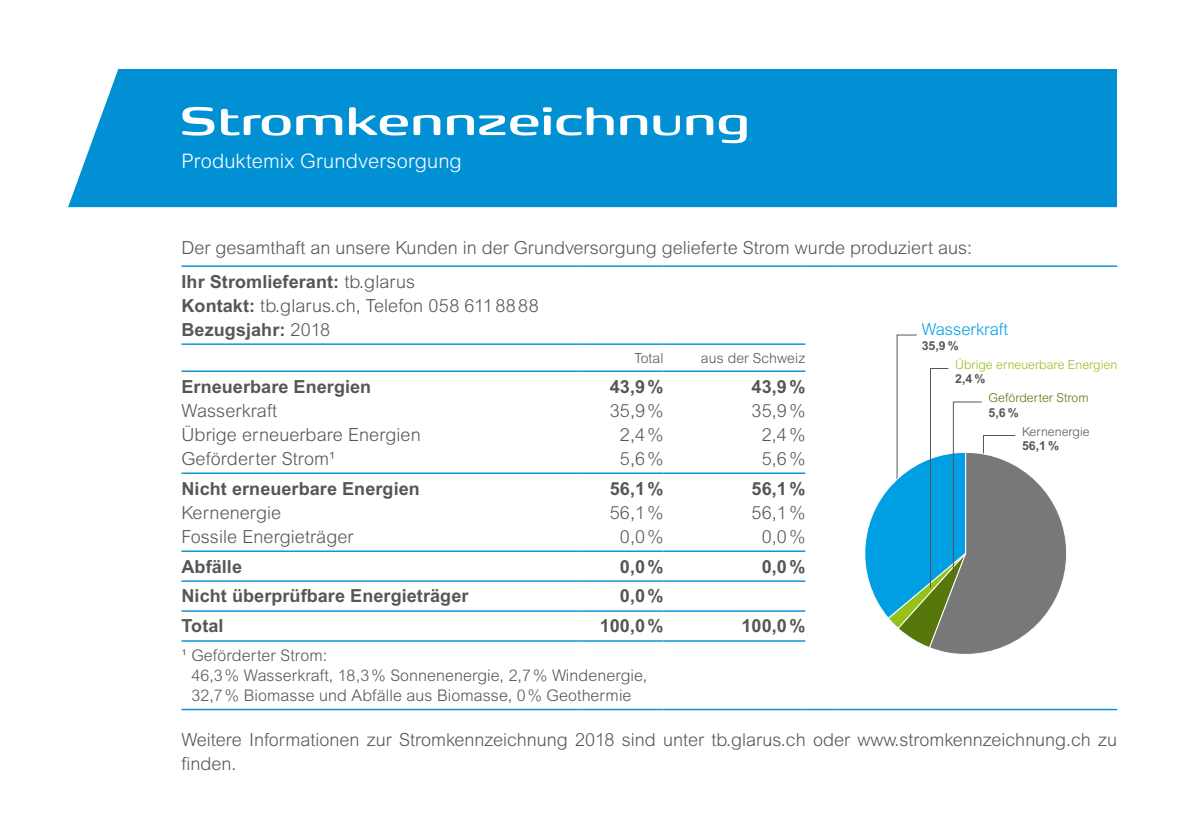
<style>
.page{position:relative;width:1191px;height:840px;background:#fff}
.page>*{position:absolute;margin:0;border:0;box-sizing:border-box;transform-origin:0 0}
.t1{font:500 50px "FP Head Pro";letter-spacing:-.01em;color:#fff}
.t2{font:300 20px "Arial MT Std";letter-spacing:.005em;color:#fff}
.t3{font:300 18px/24px "Arial MT Std";color:#565655}
.t4{font:700 18px "Arial MT Std";letter-spacing:.005em;color:#565655}
.t5{font:300 16.4px "Arial MT Std";color:#009ee3}
.t6{font:300 16px/20px "Arial MT Std";letter-spacing:.005em;color:#565655}
.t7{font:300 14px "Arial MT Std";letter-spacing:.005em;color:#565655}
.t8{font:300 12.4px "Arial MT Std";color:#94c11a}
.t9{font:700 12.4px "Arial MT Std";color:#565655}
.t10{font:300 12.4px "Arial MT Std";color:#58770b}
.t11{font:300 12.4px "Arial MT Std";color:#565655}
.s1{font-weight:700}
</style>
<div class="page">
<div style="left:68px;top:69px;width:1049px;height:138px;background:#0090d3"></div>
<svg style="left:181px;top:343px;width:625px;height:299px"></svg>
<hr style="left:181px;top:265px;width:397px;height:2px;background:#0090d3">
<hr style="left:578px;top:265px;width:85px;height:2px;background:#0090d3">
<hr style="left:663px;top:265px;width:142px;height:2px;background:#0090d3">
<hr style="left:805px;top:265px;width:28px;height:2px;background:#0090d3">
<hr style="left:833px;top:265px;width:284px;height:2px;background:#0090d3">
<hr style="left:181px;top:472px;width:397px;height:1px;background:#0090d3">
<hr style="left:578px;top:472px;width:85px;height:1px;background:#0090d3">
<hr style="left:663px;top:472px;width:142px;height:1px;background:#0090d3">
<hr style="left:181px;top:550px;width:397px;height:1px;background:#0090d3">
<hr style="left:578px;top:550px;width:85px;height:1px;background:#0090d3">
<hr style="left:181px;top:580px;width:397px;height:1px;background:#0090d3">
<hr style="left:578px;top:580px;width:85px;height:1px;background:#0090d3">
<hr style="left:663px;top:550px;width:142px;height:1px;background:#0090d3">
<hr style="left:663px;top:580px;width:142px;height:1px;background:#0090d3">
<hr style="left:181px;top:610px;width:397px;height:1px;background:#0090d3">
<hr style="left:578px;top:610px;width:85px;height:1px;background:#0090d3">
<hr style="left:181px;top:640px;width:397px;height:1px;background:#0090d3">
<hr style="left:578px;top:640px;width:85px;height:1px;background:#0090d3">
<hr style="left:181px;top:708px;width:397px;height:1px;background:#0090d3">
<hr style="left:578px;top:708px;width:85px;height:1px;background:#0090d3">
<hr style="left:663px;top:708px;width:142px;height:1px;background:#0090d3">
<hr style="left:663px;top:610px;width:142px;height:1px;background:#0090d3">
<hr style="left:663px;top:640px;width:142px;height:1px;background:#0090d3">
<hr style="left:833px;top:708px;width:284px;height:1px;background:#0090d3">
<svg style="left:805px;top:708px;width:28px;height:1px"></svg>
<hr style="left:181px;top:343px;width:397px;height:1px;background:#0090d3">
<hr style="left:578px;top:343px;width:85px;height:1px;background:#0090d3">
<hr style="left:663px;top:343px;width:142px;height:1px;background:#0090d3">
<hr style="left:181px;top:370px;width:397px;height:2px;background:#0090d3">
<hr style="left:578px;top:370px;width:85px;height:2px;background:#0090d3">
<hr style="left:663px;top:370px;width:142px;height:2px;background:#0090d3">
<svg style="left:864px;top:334px;width:203px;height:320px"></svg>
<h1 class="t1" style="left:179px;top:85px;width:572px">Stromkennzeichnung</h1>
<p class="t2" style="left:181px;top:149px;width:282px">Produktemix Grundversorgung</p>
<p class="t3" style="left:181px;top:231px;width:792px;line-height:33.4px">Der gesamthaft an unsere Kunden in der Grundversorgung gelieferte Strom wurde produziert aus:<br><span class="s1">Ihr Stromlieferant:</span> tb.glarus</p>
<p class="t3" style="left:181px;top:293px;width:359px"><span class="s1">Kontakt:</span> tb.glarus.ch, Telefon 058 6118888<br><span class="s1">Bezugsjahr:</span> 2018</p>
<p class="t8" style="left:955px;top:357px;width:164px">Übrige erneuerbare Energien</p>
<p class="t9" style="left:955px;top:371px;width:32px">2,4 %</p>
<p class="t10" style="left:988px;top:390px;width:101px">Geförderter Strom</p>
<p class="t9" style="left:988px;top:405px;width:32px">5,6 %</p>
<p class="t11" style="left:1022px;top:424px;width:69px">Kernenergie</p>
<p class="t9" style="left:1022px;top:438px;width:38px">56,1 %</p>
<p class="t5" style="left:921px;top:320px;width:88px">Wasserkraft</p>
<p class="t9" style="left:921px;top:338px;width:38px">35,9 %</p>
<p class="t7" style="left:634px;top:349px;width:30px">Total</p>
<p class="t7" style="left:701px;top:349px;width:106px">aus der Schweiz</p>
<p class="t4" style="left:751px;top:375px;width:55px">43,9%</p>
<p class="t3" style="left:751px;top:398px;width:55px;text-align:center">35,9%<br>2,4%<br>5,6%</p>
<p class="t4" style="left:610px;top:375px;width:55px">43,9%</p>
<p class="t3" style="left:610px;top:398px;width:55px;text-align:center">35,9%<br>2,4%<br>5,6%</p>
<p class="t4" style="left:181px;top:375px;width:191px">Erneuerbare Energien</p>
<p class="t3" style="left:181px;top:398px;width:241px">Wasserkraft<br>Übrige erneuerbare Energien<br>Geförderter Strom¹</p>
<p class="t4" style="left:181px;top:477px;width:240px">Nicht erneuerbare Energien</p>
<p class="t3" style="left:181px;top:500px;width:174px">Kernenergie<br>Fossile Energieträger</p>
<p class="t4" style="left:610px;top:477px;width:55px">56,1%</p>
<p class="t3" style="left:610px;top:500px;width:55px;text-align:center">56,1%<br>0,0%</p>
<p class="t4" style="left:751px;top:477px;width:55px">56,1%</p>
<p class="t3" style="left:751px;top:500px;width:55px;text-align:center">56,1%<br>0,0%</p>
<p class="t4" style="left:181px;top:555px;width:62px">Abfälle</p>
<p class="t4" style="left:620px;top:555px;width:45px">0,0%</p>
<p class="t4" style="left:761px;top:555px;width:45px">0,0%</p>
<p class="t4" style="left:181px;top:585px;width:288px">Nicht überprüfbare Energieträger</p>
<p class="t4" style="left:620px;top:585px;width:45px">0,0%</p>
<p class="t4" style="left:181px;top:615px;width:44px">Total</p>
<p class="t4" style="left:599px;top:615px;width:65px">100,0%</p>
<p class="t4" style="left:741px;top:615px;width:65px">100,0%</p>
<p class="t6" style="left:191px;top:645px;width:457px;text-indent:-10px">¹ Geförderter Strom:<br>46,3% Wasserkraft, 18,3% Sonnenenergie, 2,7% Windenergie,<br>32,7% Biomasse und Abfälle aus Biomasse, 0% Geothermie</p>
<p class="t3" style="left:181px;top:726px;width:937px">Weitere Informationen zur Stromkennzeichnung 2018 sind unter tb.glarus.ch oder www.stromkennzeichnung.ch zu finden.</p>
</div>
